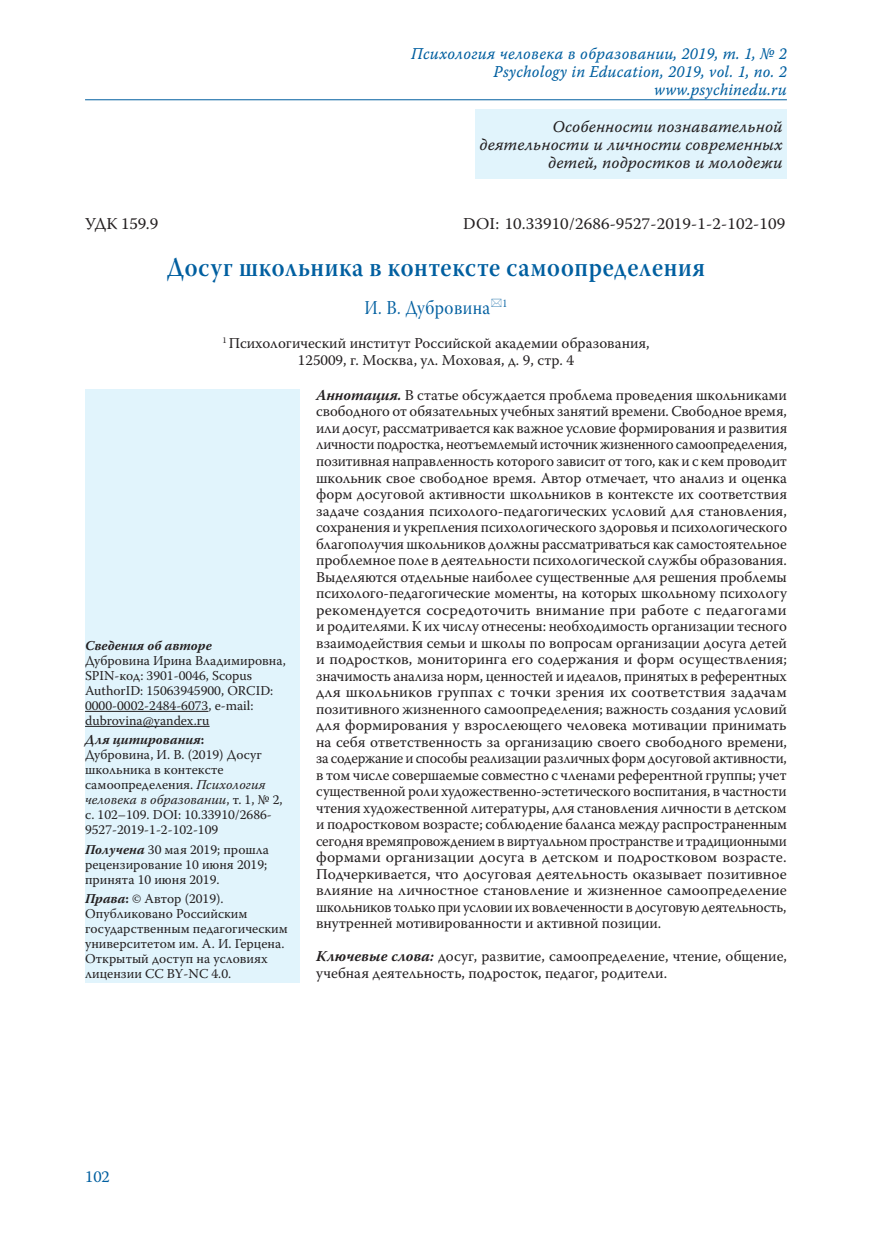
<style>
.page{position:relative;width:872px;height:1234px;background:#fff}
.page>*{position:absolute;margin:0;border:0;box-sizing:border-box;transform-origin:0 0}
.Заголовок_1{font:27px "Warnock Pro Semibold Subh";letter-spacing:.025em;color:#005fa0;scale:.9 1}
.Заголовок_2{font:19.5px "Warnock Pro Subh";letter-spacing:.025em;color:#005fa0;scale:.9 1}
.t1{font:16.5px/18px "Warnock Pro It Capt";letter-spacing:.01em;color:#005fa0;text-align:right;scale:.95 1}
.t2{font:16.5px/18px "Warnock Pro It Capt";color:#231f20;text-align:right}
.Body{font:16.5px "Warnock Pro";letter-spacing:.005em;color:#231f20}
.t3{font:16.5px "Warnock Pro";color:#005fa0}
.Annotation{font:15px/16.5px "Warnock Pro";color:#231f20;text-align:justify}
.Affiliation{font:15px/16.5px "Warnock Pro";color:#231f20;text-align:center}
.Affiliation_info{font:13.5px/15px "Warnock Pro";color:#231f20}
.Affiliation_info-2{font:italic 700 13.5px "Warnock Pro";color:#231f20}
.s1{font-weight:700;font-style:italic}
.s2{font-weight:700}
.s3{font-style:italic}
</style>
<div class="page">
<hr style="left:85px;top:99px;width:702px;height:1px;background:#005fa0">
<div style="left:475px;top:109px;width:312px;height:69px;background:#e1f4fc"></div>
<div style="left:85px;top:389px;width:214px;height:593px;background:#e1f4fc"></div>
<hr style="left:85px;top:711px;width:123px;height:1px;background:#231f20">
<hr style="left:85px;top:726px;width:125px;height:1px;background:#231f20">
<p class="t1" style="left:411px;top:44px;width:397px">Психология человека в образовании, 2019, т. 1, № 2<br>Psychology in Education, 2019, vol. 1, no. 2 www.psychinedu.ru</p>
<p class="t2" style="left:479px;top:117px;width:305px">Особенности познавательной деятельности и личности современных детей, подростков и молодежи</p>
<p class="Body" style="left:85px;top:213px;width:75px">УДК 159.9</p>
<p class="Body" style="left:463px;top:213px;width:324px">DOI: 10.33910/2686-9527-2019-1-2-102-109</p>
<p class="Заголовок_1" style="left:167px;top:251px;width:599px">Досуг школьника в контексте самоопределения</p>
<p class="Заголовок_2" style="left:364px;top:296px;width:160px">И. В. Дубровина <sup>1</sup></p>
<p class="Affiliation" style="left:222px;top:335px;width:429px"><sup>1</sup> Психологический институт Российской академии образования,<br>125009, г. Москва, ул. Моховая, д. 9, стр. 4</p>
<p class="Affiliation_info-2" style="left:85px;top:637px;width:128px">Сведения об авторе</p>
<p class="Affiliation_info" style="left:85px;top:652px;width:202px">Дубровина Ирина Владимировна,<br>SPIN-код: 3901-0046, Scopus<br>AuthorID: 15063945900, ORCID:<br>0000-0002-2484-6073, e-mail: dubrovina@yandex.ru</p>
<p class="Affiliation_info" style="left:85px;top:731px;width:199px"><span class="s1">Для цитирования</span><span class="s2">:<br></span>Дубровина, И. В. (2019) Досуг школьника в контексте самоопределения. <span class="s3">Психология человека в образовании</span>, т. 1, № 2, с. 102–109. DOI: 10.33910/2686-<br>9527-2019-1-2-102-109</p>
<p class="Affiliation_info" style="left:85px;top:841px;width:185px"><span class="s1">Получена</span> 30 мая 2019; прошла рецензирование 10 июня 2019; принята 10 июня 2019.</p>
<p class="Affiliation_info" style="left:85px;top:890px;width:204px"><span class="s1">Права</span><span class="s2">:</span> © Автор (2019).<br>Опубликовано Российским государственным педагогическим университетом им. А. И. Герцена.<br>Открытый доступ на условиях лицензии CC BY-NC 4.0.</p>
<p class="Annotation" style="left:316px;top:386px;width:472px"><span class="s1">Аннотация.</span> В статье обсуждается проблема проведения школьниками свободного от обязательных учебных занятий времени. Свободное время, или досуг, рассматривается как важное условие формирования и развития личности подростка, неотъемлемый источник жизненного самоопределения, позитивная направленность которого зависит от того, как и с кем проводит школьник свое свободное время. Автор отмечает, что анализ и оценка форм досуговой активности школьников в контексте их соответствия задаче создания психолого-педагогических условий для становления, сохранения и укрепления психологического здоровья и психологического благополучия школьников должны рассматриваться как самостоятельное проблемное поле в деятельности психологической службы образования.<br>Выделяются отдельные наиболее существенные для решения проблемы психолого-педагогические моменты, на которых школьному психологу рекомендуется сосредоточить внимание при работе с педагогами и родителями. К их числу отнесены: необходимость организации тесного взаимодействия семьи и школы по вопросам организации досуга детей и подростков, мониторинга его содержания и форм осуществления; значимость анализа норм, ценностей и идеалов, принятых в референтных для школьников группах с точки зрения их соответствия задачам позитивного жизненного самоопределения; важность создания условий для формирования у взрослеющего человека мотивации принимать на себя ответственность за организацию своего свободного времени, за содержание и способы реализации различных форм досуговой активности, в том числе совершаемые совместно с членами референтной группы; учет существенной роли художественно-эстетического воспитания, в частности чтения художественной литературы, для становления личности в детском и подростковом возрасте; соблюдение баланса между распространенным сегодня времяпровождением в виртуальном пространстве и традиционными формами организации досуга в детском и подростковом возрасте.<br>Подчеркивается, что досуговая деятельность оказывает позитивное влияние на личностное становление и жизненное самоопределение школьников только при условии их вовлеченности в досуговую деятельность, внутренней мотивированности и активной позиции.</p>
<p class="Annotation" style="left:316px;top:947px;width:472px"><span class="s1">Ключевые слова:</span> досуг, развитие, самоопределение, чтение, общение, учебная деятельность, подросток, педагог, родители.</p>
<p class="t3" style="left:85px;top:1166px;width:26px">102</p>
</div>
